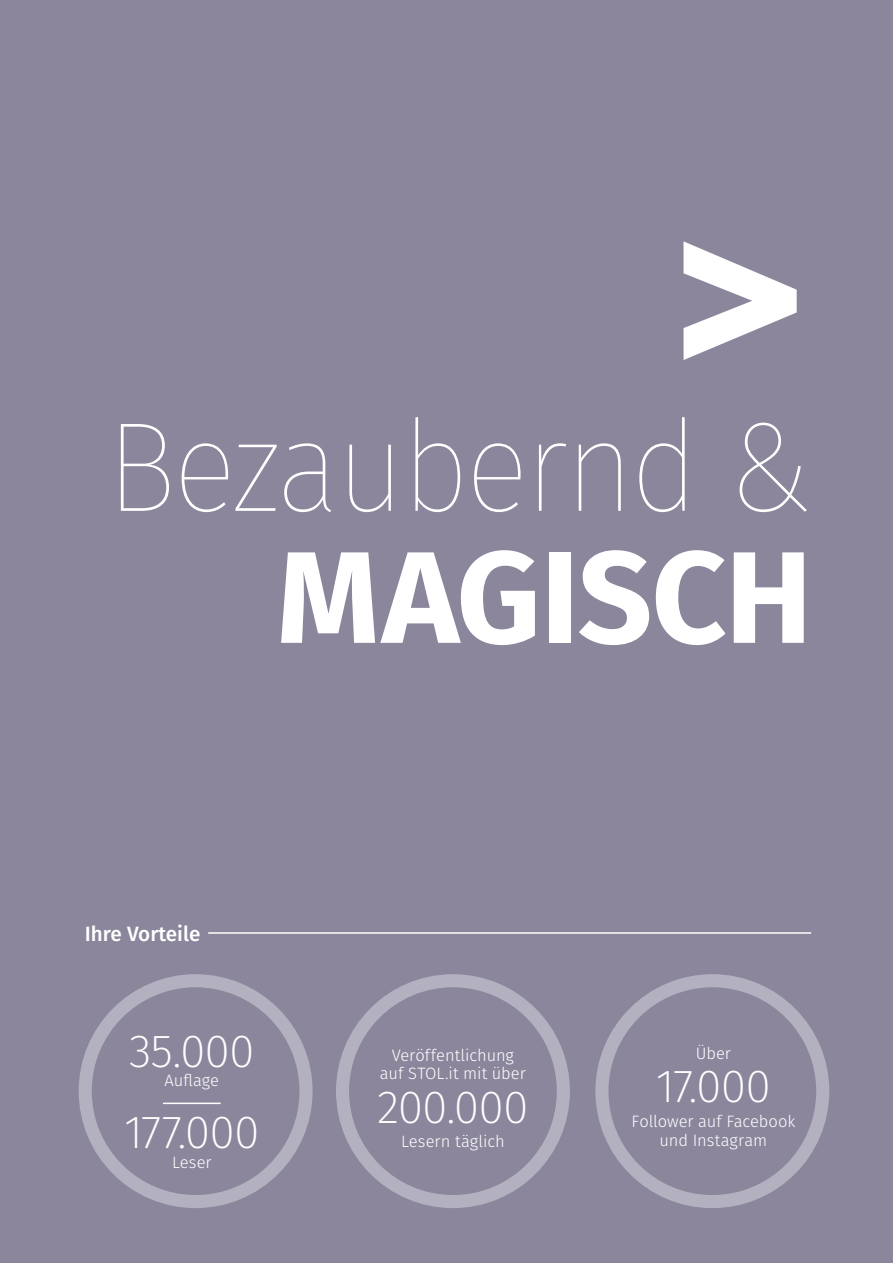
<style>
.page{position:relative;width:893px;height:1263px;background:#8b869c}
.page>*{position:absolute;margin:0;border:0;box-sizing:border-box;transform-origin:0 0}
.Head_34_Regular{font:700 130.5px "Fira Sans";letter-spacing:-.01em;color:#fff}
.Head_34_Regular-2{font:100 127.5px "Fira Sans";letter-spacing:-.03em;color:#fff;scale:.94 1}
.t1{font:200 46.5px "Fira Sans";letter-spacing:-.02em;color:#fff}
.Head_34_Regular-3{font:500 20.7px "Fira Sans";color:#fff}
.t2{font:300 16.5px/18px "Fira Sans";color:#fff;text-align:center}
</style>
<div class="page">
<svg style="left:684px;top:241px;width:113px;height:119px"></svg>
<svg style="left:79px;top:974px;width:234px;height:234px"></svg>
<svg style="left:336px;top:974px;width:234px;height:234px"></svg>
<svg style="left:595px;top:974px;width:234px;height:234px"></svg>
<hr style="left:208px;top:932px;width:603px;height:2px;background:#fff">
<hr style="left:163px;top:1102px;width:58px;height:2px;background:#fff">
<p class="Head_34_Regular-2" style="left:106px;top:377px;width:753px">Bezaubernd &amp;</p>
<p class="Head_34_Regular" style="left:277px;top:488px;width:537px">MAGISCH</p>
<p class="Head_34_Regular-3" style="left:85px;top:917px;width:117px">Ihre Vorteile</p>
<p class="t1" style="left:129px;top:1018px;width:127px">35.000</p>
<p class="t2" style="left:165px;top:1071px;width:56px">Auflage</p>
<p class="t1" style="left:124px;top:1099px;width:137px">177.000</p>
<p class="t2" style="left:172px;top:1153px;width:41px">Leser</p>
<p class="t2" style="left:380px;top:1046px;width:147px">Veröffentlichung auf STOL.it mit über</p>
<p class="t1" style="left:377px;top:1074px;width:153px">200.000</p>
<p class="t2" style="left:401px;top:1132px;width:105px">Lesern täglich</p>
<p class="t2" style="left:696px;top:1044px;width:37px">Über</p>
<p class="t1" style="left:656px;top:1053px;width:116px">17.000</p>
<p class="t2" style="left:631px;top:1111px;width:165px;line-height:19.5px">Follower auf Facebook und Instagram</p>
</div>
